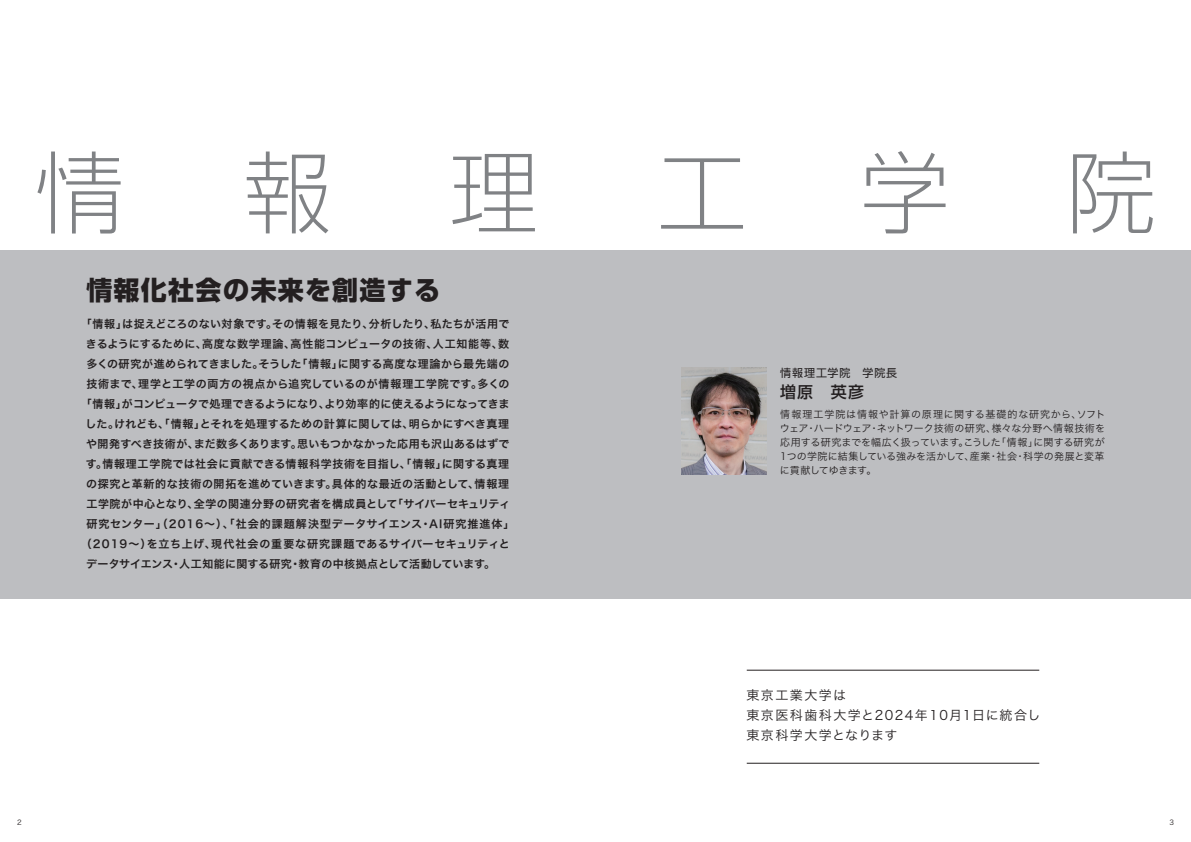
<style>
.page{position:relative;width:1191px;height:842px;background:#fff}
.page>*{position:absolute;margin:0;border:0;box-sizing:border-box;transform-origin:0 0}
.t1{font:300 expanded 90px "Shin Go Pro";color:#808285}
.t2{font:800 26px "Shin Go Pro";letter-spacing:.05em;color:#231f20}
.t3{font:500 16px "Shin Go Pro";color:#231f20}
.t4{font:13px/20px "Hira Kaku Pro W3";letter-spacing:.115em;color:#231f20}
.t5{font:11px "Hira Kaku Pro W6";letter-spacing:.03em;color:#231f20}
.t6{font:11px "Hira Kaku Pro W6";letter-spacing:.095em;color:#231f20}
.t7{font:11px "Hira Kaku Pro W6";letter-spacing:-.015em;color:#231f20}
.t8{font:11px "Hira Kaku Pro W6";letter-spacing:.065em;color:#231f20}
.t9{font:11px "Hira Kaku Pro W6";letter-spacing:.06em;color:#231f20}
.t10{font:11px "Hira Kaku Pro W6";letter-spacing:.055em;color:#231f20}
.t11{font:11px "Hira Kaku Pro W6";letter-spacing:.01em;color:#231f20}
.t12{font:11px "Shin Go Pro";letter-spacing:.08em;color:#231f20}
.t13{font:10px/14px "Hira Kaku Pro W3";color:#231f20;text-align:justify}
.t14{font:7px "Hira Kaku Pro W3";color:#231f20}
</style>
<div class="page">
<div style="left:0;top:250px;width:1191px;height:349px;background:#bdbec1"></div>
<img style="left:682px;top:368px;width:85px;height:106px">
<hr style="left:746px;top:670px;width:293px;height:1px;background:#231f20">
<hr style="left:746px;top:763px;width:293px;height:1px;background:#231f20">
<h1 class="t1" style="left:35px;top:119px;width:91px">情</h1>
<h1 class="t1" style="left:243px;top:119px;width:92px">報</h1>
<h1 class="t1" style="left:449px;top:119px;width:91px">理</h1>
<h1 class="t1" style="left:657px;top:119px;width:91px">工</h1>
<h1 class="t1" style="left:860px;top:119px;width:91px">学</h1>
<h1 class="t1" style="left:1066px;top:119px;width:91px">院</h1>
<h2 class="t2" style="left:86px;top:269px;width:355px">情報化社会の未来を創造する</h2>
<p class="t5" style="left:81px;top:314px;width:430px">「情報」は捉えどころのない対象です。その情報を見たり、分析したり、私たちが活用で</p>
<p class="t5" style="left:86px;top:334px;width:425px">きるようにするために、高度な数学理論、高性能コンピュータの技術、人工知能等、数</p>
<p class="t5" style="left:86px;top:354px;width:424px">多くの研究が進められてきました。そうした「情報」に関する高度な理論から最先端の</p>
<p class="t9" style="left:86px;top:374px;width:424px">技術まで、理学と工学の両方の視点から追究しているのが情報理工学院です。多くの</p>
<p class="t7" style="left:81px;top:394px;width:430px">「情報」がコンピュータで処理できるようになり、より効率的に使えるようになってきま</p>
<p class="t5" style="left:86px;top:414px;width:425px">した。けれども、「情報」とそれを処理するための計算に関しては、明らかにすべき真理</p>
<p class="t5" style="left:86px;top:434px;width:425px">や開発すべき技術が、まだ数多くあります。思いもつかなかった応用も沢山あるはずで</p>
<p class="t5" style="left:86px;top:454px;width:425px">す。情報理工学院では社会に貢献できる情報科学技術を目指し、「情報」に関する真理</p>
<p class="t10" style="left:86px;top:474px;width:424px">の探究と革新的な技術の開拓を進めていきます。具体的な最近の活動として、情報理</p>
<p class="t5" style="left:86px;top:494px;width:425px">工学院が中心となり、全学の関連分野の研究者を構成員として「サイバーセキュリティ</p>
<p class="t6" style="left:86px;top:514px;width:430px">研究センター」（2016～）、「社会的課題解決型データサイエンス・AI研究推進体」</p>
<p class="t8" style="left:81px;top:534px;width:430px">（2019～）を立ち上げ、現代社会の重要な研究課題であるサイバーセキュリティと</p>
<p class="t11" style="left:86px;top:554px;width:411px">データサイエンス・人工知能に関する研究・教育の中核拠点として活動しています。</p>
<p class="t12" style="left:780px;top:364px;width:118px">情報理工学院　学院長</p>
<p class="t13" style="left:779px;top:407px;width:327px">情報理工学院は情報や計算の原理に関する基礎的な研究から、ソフトウェア・ハードウェア・ネットワーク技術の研究、様々な分野へ情報技術を応用する研究までを幅広く扱っています。こうした「情報」に関する研究が1つの学院に結集している強みを活かして、産業・社会・科学の発展と変革に貢献してゆきます。</p>
<h3 class="t3" style="left:780px;top:379px;width:85px">増原　英彦</h3>
<p class="t4" style="left:746px;top:684px;width:296px">東京工業大学は<br>東京医科歯科大学と2024年10月1日に統合し東京科学大学となります</p>
<p class="t14" style="left:17px;top:816px;width:6px">2</p>
<p class="t14" style="left:1169px;top:816px;width:6px">3</p>
</div>
